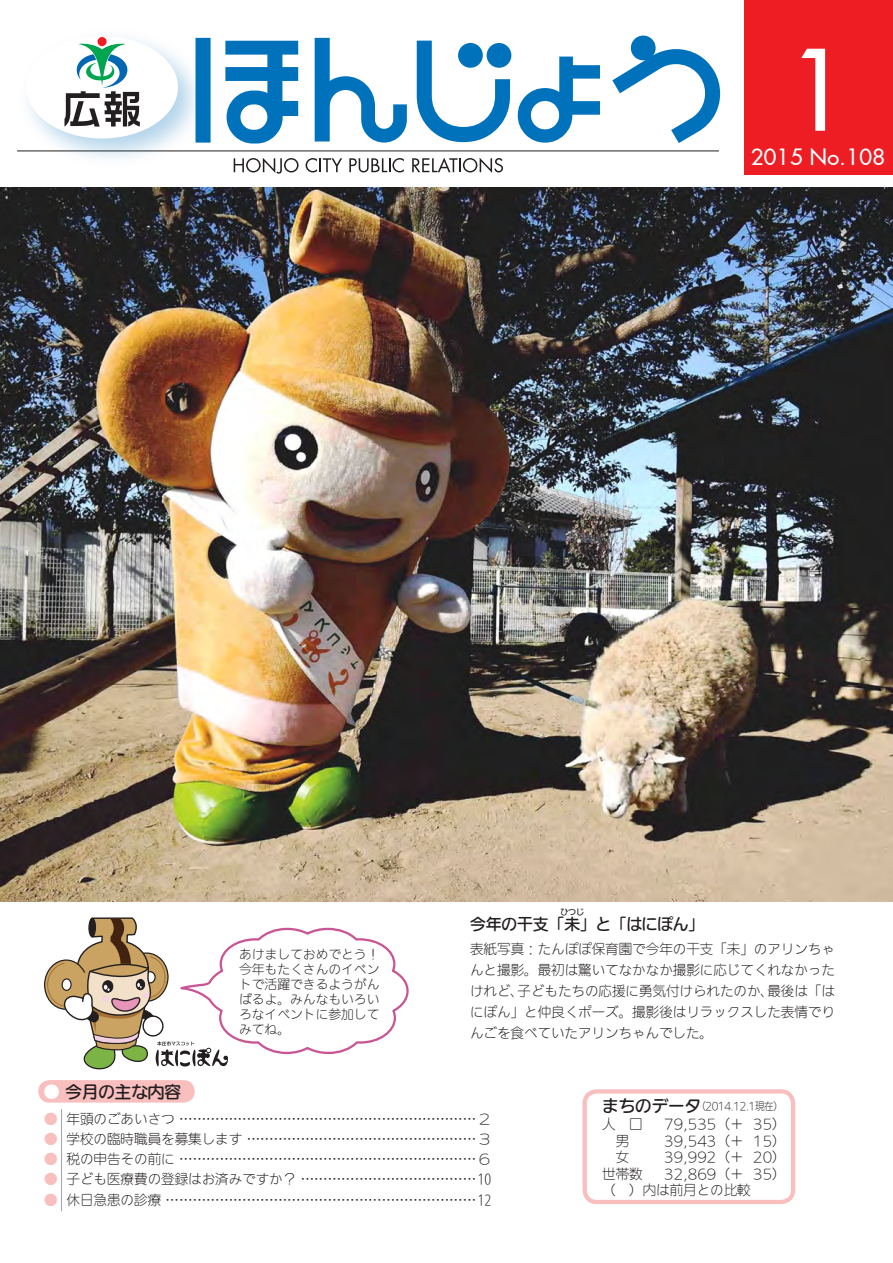
<style>
.page{position:relative;width:893px;height:1263px;background:#fff}
.page>*{position:absolute;margin:0;border:0;box-sizing:border-box;transform-origin:0 0}
.t1{font:111px "Fusi Normal";color:#fff}
.t2{font:22.5px "Fusi Normal";letter-spacing:.02em;color:#fff}
.t3{font:500 16.5px "Iwa UDR Go Pro";color:#231f20}
.t4{font:500 15.75px "Iwa UDR Go Pro";letter-spacing:-.01em;color:#231f20}
.t5{font:300 13.5px/21px "Iwa UDR Go Pro";color:#231f20;text-align:right}
.t6{font:300 13.5px "Iwa UDR Go Pro";color:#f9bebe}
.t7{font:300 12.75px/15px "Iwa UDR Go Pro";color:#231f20;text-align:justify}
.t8{font:300 10.5px "Iwa UDR Go Pro";letter-spacing:-.04em;color:#231f20;scale:.9 1}
.t9{font:500 7.95px "Iwa UDR Go Pro";color:#231f20}
.s1{font-family:"Shin Go Pro";color:#fff}
</style>
<div class="page">
<img style="left:0;top:187px;width:893px;height:714px">
<svg style="left:44px;top:917px;width:365px;height:153px"></svg>
<svg style="left:582px;top:1089px;width:214px;height:113px"></svg>
<hr style="left:17px;top:151px;width:702px;height:1px;background:#231f20">
<svg style="left:207px;top:38px;width:91px;height:106px"></svg>
<svg style="left:417px;top:41px;width:93px;height:101px"></svg>
<svg style="left:518px;top:57px;width:82px;height:86px"></svg>
<svg style="left:612px;top:49px;width:108px;height:94px"></svg>
<svg style="left:315px;top:38px;width:92px;height:105px"></svg>
<div style="left:458px;top:43px;width:25px;height:25px;background:#0072bc;border-radius:50%"></div>
<div style="left:487px;top:43px;width:24px;height:25px;background:#0072bc;border-radius:50%"></div>
<div style="left:631px;top:36px;width:25px;height:24px;background:#0072bc;border-radius:50%"></div>
<svg style="left:234px;top:158px;width:65px;height:16px"></svg>
<svg style="left:306px;top:158px;width:36px;height:14px"></svg>
<svg style="left:349px;top:158px;width:55px;height:14px"></svg>
<svg style="left:412px;top:158px;width:91px;height:15px"></svg>
<div style="left:19px;top:29px;width:188px;height:139px;background:#0072bc;opacity:.3"></div>
<div style="left:26px;top:36px;width:152px;height:102px;background:#fff;border-radius:50%"></div>
<div style="left:97px;top:37px;width:10px;height:9px;background:#ee1d23;border-radius:50%"></div>
<svg style="left:64px;top:43px;width:76px;height:84px"></svg>
<div style="left:744px;top:0;width:149px;height:174px;background:#ee1d23"></div>
<hr style="left:61px;top:1109px;width:1px;height:102px;background:#a8a9ad">
<div style="left:38px;top:1080px;width:157px;height:22px;background:#f9bebe"></div>
<p class="t1" style="left:788px;top:20px;width:64px">1</p>
<p class="t2" style="left:751px;top:143px;width:136px">2015 No.108</p>
<p class="t7" style="left:239px;top:947px;width:142px">あけましておめでとう!今年もたくさんのイベントで活躍できるようがんばるよ。みんなもいろいろなイベントに参加してみてね。</p>
<p class="t9" style="left:560px;top:906px;width:25px">ひつじ</p>
<p class="t5" style="left:470px;top:939px;width:366px">表紙写真：たんぽぽ保育園で今年の干支「未」のアリンちゃんと撮影。最初は驚いてなかなか撮影に応じてくれなかった最後は「は</p>
<p class="t4" style="left:470px;top:912px;width:235px">今年の干支「未」と「はにぽん「</p>
<p class="t5" style="left:470px;top:981px;width:366px;text-align:left">けれど、<br>にぽん」と仲良くポーズ。撮影後はリラックスした表情でりんごを食べていたアリンちゃんでした。</p>
<p class="t5" style="left:517px;top:981px;width:258px">子どもたちの応援に勇気付けられたのか、</p>
<p class="t3" style="left:43px;top:1079px;width:139px"><span class="s1">●</span> 今月の主な内容</p>
<p class="t6" style="left:44px;top:1109px;width:15px">●</p>
<p class="t6" style="left:44px;top:1129px;width:15px">●</p>
<p class="t5" style="left:67px;top:1108px;width:426px">年頭のごあいさつ ..................................................................２</p>
<p class="t5" style="left:67px;top:1129px;width:426px">学校の臨時職員を募集します ...................................................３</p>
<p class="t3" style="left:602px;top:1094px;width:100px">まちのデータ</p>
<p class="t8" style="left:696px;top:1099px;width:97px">（2014.12.1現在(</p>
<p class="t5" style="left:602px;top:1114px;width:42px">人　口</p>
<p class="t5" style="left:602px;top:1131px;width:28px">　男</p>
<p class="t5" style="left:664px;top:1114px;width:81px">79,535)＋</p>
<p class="t5" style="left:664px;top:1131px;width:81px">39,543)＋</p>
<p class="t5" style="left:753px;top:1114px;width:34px">35(</p>
<p class="t5" style="left:753px;top:1131px;width:34px">15(</p>
<p class="t6" style="left:44px;top:1149px;width:15px">●</p>
<p class="t5" style="left:67px;top:1149px;width:426px">税の申告その前に ..................................................................６</p>
<p class="t6" style="left:44px;top:1170px;width:15px">●</p>
<p class="t5" style="left:67px;top:1169px;width:426px">子ども医療費の登録はお済みですか? .......................................10</p>
<p class="t6" style="left:44px;top:1190px;width:15px">●</p>
<p class="t5" style="left:67px;top:1189px;width:426px">休日急患の診療 .....................................................................12</p>
<p class="t5" style="left:602px;top:1147px;width:28px">　女</p>
<p class="t5" style="left:664px;top:1147px;width:81px">39,992)＋</p>
<p class="t5" style="left:753px;top:1147px;width:34px">20(</p>
<p class="t5" style="left:602px;top:1164px;width:42px">世帯数</p>
<p class="t5" style="left:602px;top:1180px;width:150px">（　）内は前月との比較</p>
<p class="t5" style="left:664px;top:1164px;width:81px">32,869)＋</p>
<p class="t5" style="left:753px;top:1164px;width:34px">35(</p>
</div>
